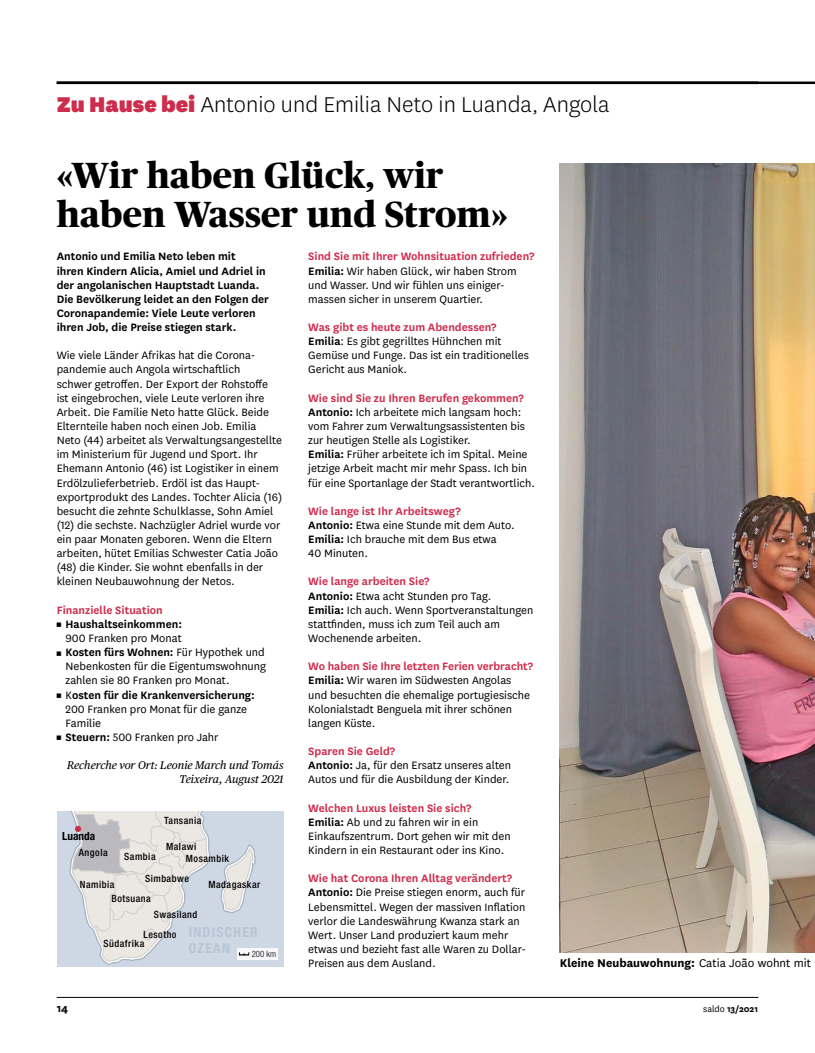
<style>
.page{position:relative;width:815px;height:1053px;background:#fff}
.page>*{position:absolute;margin:0;border:0;box-sizing:border-box;transform-origin:0 0}
.t1{font:800 36.25px/38.8px "Publico Headline";letter-spacing:.01em;color:#000}
.t2{font:300 25px "National";color:#000}
.t3{font:700 condensed 13.75px/16.2px "Helvetica Neue LT Std";letter-spacing:.09em;color:#b7c4d3}
.t4{font:700 13.12px "National";color:#000}
.t5{font:12.5px/14.1px "National";color:#000}
.t6{font:600 12.5px/14.1px "National";color:#000}
.t7{font:600 12.5px "National";color:#cd2d4d}
.t8{font:700 12.5px "National";color:#000}
.t9{font:italic 11.25px/14.1px "Publico Text";color:#000;text-align:right}
.t10{font:700 condensed 11.25px "Helvetica Neue LT Std";color:#000}
.t11{font:500 condensed 10px/20.6px "Helvetica Neue LT Std";letter-spacing:.05em;color:#000}
.t12{font:700 10px "National";color:#000}
.t13{font:300 condensed 8.75px "Helvetica Neue LT Std";color:#000}
.s1{font-weight:900;color:#cd2d4d}
.s2{font-weight:600}
.s3{font-weight:600;color:#cd2d4d}
.s4{font-weight:400}
</style>
<div class="page">
<hr style="left:57px;top:997px;width:701px;height:1px;background:#000">
<hr style="left:57px;top:81px;width:758px;height:3px;background:#000">
<img style="left:560px;top:163px;width:255px;height:789px">
<div style="left:57px;top:811px;width:226px;height:155px;background:#ced8e5"></div>
<svg style="left:221px;top:844px;width:35px;height:69px"></svg>
<div style="left:237px;top:948px;width:41px;height:12px;background:#f8f7fa"></div>
<svg style="left:239px;top:952px;width:10px;height:3px"></svg>
<svg style="left:69px;top:811px;width:142px;height:153px"></svg>
<h2 class="t2" style="left:57px;top:88px;width:554px"><span class="s1">Zu Hause bei</span> Antonio und Emilia Neto in Luanda, Angola</h2>
<h1 class="t1" style="left:57px;top:154px;width:453px">«Wir haben Glück, wir haben Wasser und Strom»</h1>
<p class="t6" style="left:57px;top:249px;width:214px">Antonio und Emilia Neto leben mit<br>ihren Kindern Alicia, Amiel und Adriel in der angolanischen Hauptstadt Luanda.<br>Die Bevölkerung leidet an den Folgen der Coronapandemie: Viele Leute verloren ihren Job, die Preise stiegen stark.</p>
<p class="t5" style="left:57px;top:348px;width:227px">Wie viele Länder Afrikas hat die Corona&shy;pandemie auch Angola wirtschaftlich<br>schwer getroffen. Der Export der Rohstoffe ist eingebrochen, viele Leute verloren ihre Arbeit. Die Familie Neto hatte Glück. Beide Elternteile haben noch einen Job. Emilia Neto (44) arbeitet als Verwaltungsangestellte im Ministerium für Jugend und Sport. Ihr Ehemann Antonio (46) ist Logistiker in einem Erdölzulieferbetrieb. Erdöl ist das Haupt&shy;exportprodukt des Landes. Tochter Alicia (16) besucht die zehnte Schulklasse, Sohn Amiel (12) die sechste. Nachzügler Adriel wurde vor ein paar Monaten geboren. Wenn die Eltern arbeiten, hütet Emilias Schwester Catia João (48) die Kinder. Sie wohnt ebenfalls in der kleinen Neubauwohnung der Netos.</p>
<p class="t7" style="left:57px;top:601px;width:108px">Finanzielle Situation</p>
<p class="t6" style="left:66px;top:616px;width:118px">Haushaltseinkommen:</p>
<p class="t5" style="left:66px;top:630px;width:202px">900 Franken pro Monat<br><span class="s2">Kosten fürs Wohnen:</span> Für Hypothek und<br>Nebenkosten für die Eigentumswohnung zahlen sie 80 Franken pro Monat.<br>K<span class="s2">osten für die Krankenversicherung:<br></span>200 Franken pro Monat für die ganze<br>Familie<br><span class="s2">Steuern:</span> 500 Franken pro Jahr</p>
<p class="t9" style="left:67px;top:757px;width:218px">Recherche vor Ort: Leonie March und Tomás<br>Teixeira, August 2021</p>
<p class="t11" style="left:164px;top:809px;width:39px">Tansania</p>
<p class="t11" style="left:145px;top:847px;width:86px;text-indent:41px">Mosambik<br>Simbabwe</p>
<p class="t10" style="left:62px;top:829px;width:34px">Luanda</p>
<p class="t11" style="left:166px;top:835px;width:32px">Malawi</p>
<p class="t11" style="left:79px;top:842px;width:30px">Angola</p>
<p class="t11" style="left:124px;top:845px;width:33px">Sambia</p>
<p class="t11" style="left:111px;top:877px;width:41px;line-height:14px;text-indent:-32px">Namibia<br>Botsuana</p>
<p class="t11" style="left:208px;top:874px;width:53px">Madagaskar</p>
<p class="t11" style="left:143px;top:923px;width:35px">Lesotho</p>
<p class="t11" style="left:154px;top:903px;width:45px">Swasiland</p>
<p class="t3" style="left:189px;top:923px;width:71px">INDISCHER<br>OZEAN</p>
<p class="t11" style="left:104px;top:933px;width:42px">Südafrika</p>
<p class="t13" style="left:252px;top:949px;width:26px">200 km</p>
<p class="t5" style="left:308px;top:249px;width:228px"><span class="s3">Sind Sie mit Ihrer Wohnsituation zufrieden?<br></span><span class="s2">Emilia:</span> Wir haben Glück, wir haben Strom und Wasser. Und wir fühlen uns einiger&shy;massen sicher in unserem Quartier.</p>
<p class="t5" style="left:308px;top:319px;width:222px"><span class="s3">Was gibt es heute zum Abendessen?<br></span><span class="s2">Emilia</span>: Es gibt gegrilltes Hühnchen mit Gemüse und Funge. Das ist ein traditionelles Gericht aus Maniok.</p>
<p class="t5" style="left:308px;top:390px;width:228px"><span class="s3">Wie sind Sie zu Ihren Berufen gekommen?<br></span><span class="s2">Antonio:</span> Ich arbeitete mich langsam hoch: vom Fahrer zum Verwaltungsassistenten bis zur heutigen Stelle als Logistiker.<br><span class="s2">Emilia:</span> Früher arbeitete ich im Spital. Meine jetzige Arbeit macht mir mehr Spass. Ich bin für eine Sportanlage der Stadt verantwortlich.</p>
<p class="t5" style="left:308px;top:503px;width:208px"><span class="s3">Wie lange ist Ihr Arbeitsweg?<br></span><span class="s2">Antonio:</span> Etwa eine Stunde mit dem Auto.<br><span class="s2">Emilia:</span> Ich brauche mit dem Bus etwa<br>40 Minuten.</p>
<p class="t5" style="left:308px;top:574px;width:227px"><span class="s3">Wie lange arbeiten Sie?<br></span><span class="s2">Antonio:</span> Etwa acht Stunden pro Tag.<br><span class="s2">Emilia:</span> Ich auch. Wenn Sportveranstaltungen stattfinden, muss ich zum Teil auch am Wochenende arbeiten.</p>
<p class="t5" style="left:308px;top:658px;width:226px"><span class="s3">Wo haben Sie Ihre letzten Ferien verbracht?<br></span><span class="s2">Emilia:</span> Wir waren im Südwesten Angolas und besuchten die ehemalige portugiesische Kolonialstadt Benguela mit ihrer schönen langen Küste.</p>
<p class="t5" style="left:308px;top:743px;width:204px"><span class="s3">Sparen Sie Geld?<br></span><span class="s2">Antonio:</span> Ja, für den Ersatz unseres alten<br>Autos und für die Ausbildung der Kinder.</p>
<p class="t5" style="left:308px;top:800px;width:204px"><span class="s3">Welchen Luxus leisten Sie sich?<br></span><span class="s2">Emilia:</span> Ab und zu fahren wir in ein Einkaufszentrum. Dort gehen wir mit den Kindern in ein Restaurant oder ins Kino.</p>
<p class="t5" style="left:308px;top:870px;width:219px"><span class="s3">Wie hat Corona Ihren Alltag verändert?<br></span><span class="s2">Antonio:</span> Die Preise stiegen enorm, auch für Lebensmittel. Wegen der massiven Inflation verlor die Landeswährung Kwanza stark an Wert. Unser Land produziert kaum mehr etwas und bezieht fast alle Waren zu Dollar-Preisen aus dem Ausland.</p>
<p class="t4" style="left:560px;top:953px;width:253px">Kleine Neubauwohnung: <span class="s4">Catia João wohnt mit</span></p>
<p class="t8" style="left:57px;top:999px;width:13px">14</p>
<p class="t12" style="left:703px;top:1002px;width:57px"><span class="s4">saldo</span> 13/2021</p>
</div>
